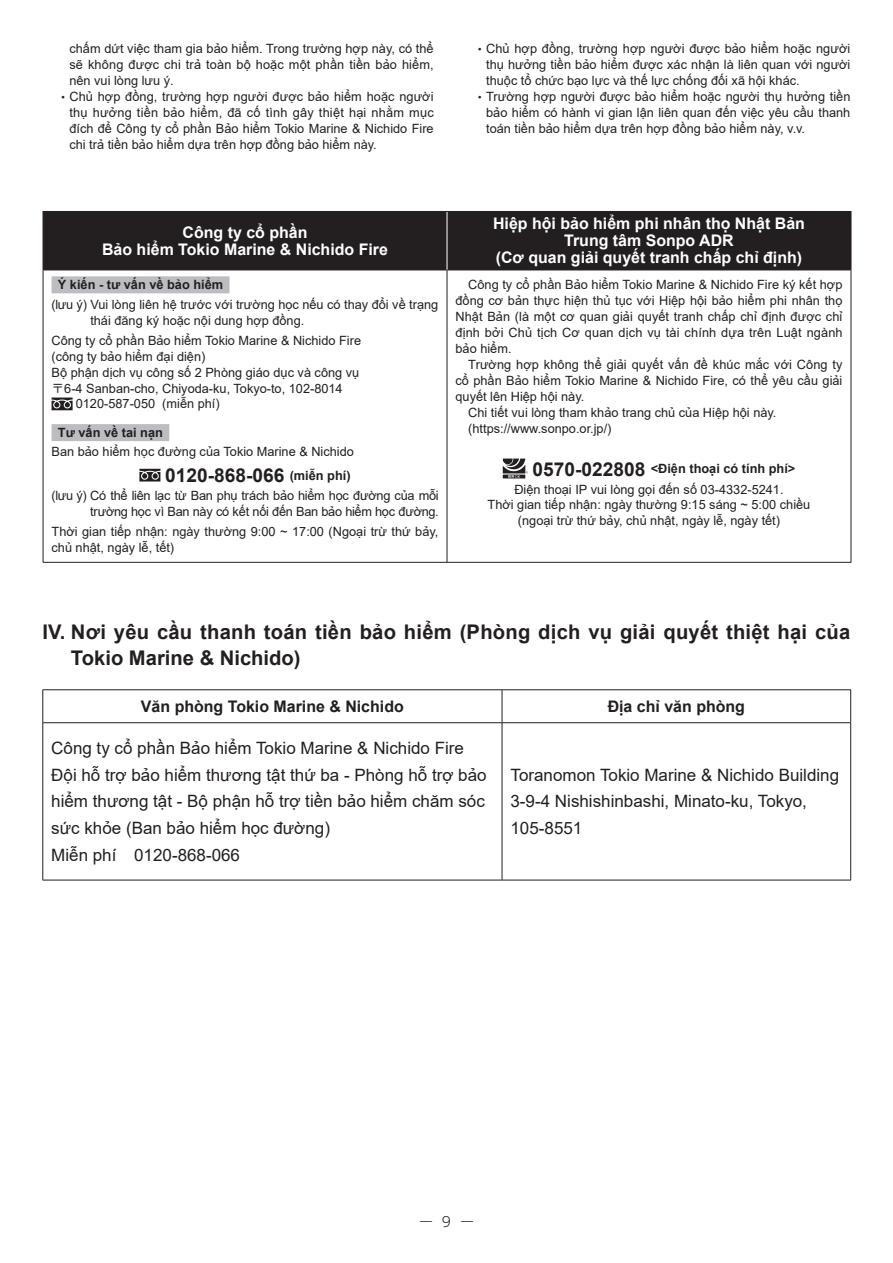
<style>
.page{position:relative;width:893px;height:1263px;background:#fff}
.page>*{position:absolute;margin:0;border:0;box-sizing:border-box;transform-origin:0 0}
.t1{font:700 20.25px/26.5px "Arial";letter-spacing:.01em;color:#231f20}
.t2{font:700 19.2px "Arial";color:#231f20}
.t3{font:16.95px/26.5px "Arial";color:#231f20}
.t4{font:700 15.9px/17px "Arial";color:#fff;text-align:center}
.t5{font:700 15.9px "Arial";color:#231f20}
.t6{font:300 13.8px "UD Shin Go Pr 6 N";color:#231f20;scale:1.3 1}
.t7{font:12.75px/15.9px "Arial";color:#231f20}
.t8{font:12.75px/15.9px "Arial";letter-spacing:-.02em;color:#231f20;text-align:right}
.t9{font:700 12.75px "Arial";color:#231f20}
.s1{font-family:"Koz Go Pr 6 N"}
.s2{font-size:12.75px}
.s3{font-weight:700;font-size:19.2px}
.s4{font-weight:700}
</style>
<div class="page">
<hr style="left:43px;top:880px;width:459px;height:1px;background:#231f20">
<hr style="left:502px;top:880px;width:349px;height:1px;background:#231f20">
<hr style="left:43px;top:689px;width:459px;height:1px;background:#231f20">
<hr style="left:43px;top:690px;width:1px;height:32px;background:#231f20">
<hr style="left:502px;top:689px;width:349px;height:1px;background:#231f20">
<hr style="left:502px;top:690px;width:1px;height:32px;background:#231f20">
<hr style="left:850px;top:690px;width:1px;height:32px;background:#231f20">
<hr style="left:43px;top:722px;width:459px;height:1px;background:#231f20">
<hr style="left:43px;top:723px;width:1px;height:157px;background:#231f20">
<hr style="left:502px;top:722px;width:349px;height:1px;background:#231f20">
<hr style="left:502px;top:723px;width:1px;height:157px;background:#231f20">
<hr style="left:850px;top:723px;width:1px;height:157px;background:#231f20">
<div style="left:44px;top:212px;width:806px;height:58px;background:#231f20"></div>
<hr style="left:43px;top:211px;width:404px;height:1px;background:#231f20">
<hr style="left:43px;top:212px;width:1px;height:58px;background:#231f20">
<hr style="left:447px;top:211px;width:404px;height:1px;background:#231f20">
<hr style="left:850px;top:212px;width:1px;height:58px;background:#231f20">
<hr style="left:43px;top:270px;width:404px;height:1px;background:#231f20">
<hr style="left:43px;top:270px;width:1px;height:292px;background:#231f20">
<hr style="left:447px;top:270px;width:404px;height:1px;background:#231f20">
<hr style="left:447px;top:270px;width:1px;height:292px;background:#231f20">
<hr style="left:851px;top:270px;width:1px;height:292px;background:#231f20">
<hr style="left:43px;top:562px;width:404px;height:1px;background:#231f20">
<hr style="left:447px;top:562px;width:404px;height:1px;background:#231f20">
<hr style="left:447px;top:212px;width:1px;height:58px;background:#fff">
<div style="left:52px;top:276px;width:178px;height:17px;background:#bcbdc0"></div>
<div style="left:52px;top:424px;width:117px;height:17px;background:#bcbdc0"></div>
<svg style="left:52px;top:397px;width:21px;height:13px"></svg>
<svg style="left:139px;top:469px;width:21px;height:12px"></svg>
<svg style="left:503px;top:459px;width:25px;height:19px"></svg>
<p class="t7" style="left:69px;top:41px;width:366px">chấm dứt việc tham gia bảo hiểm. Trong trường hợp này, có thể</p>
<p class="t7" style="left:69px;top:57px;width:366px">sẽ không được chi trả toàn bộ hoặc một phần tiền bảo hiểm,</p>
<p class="t7" style="left:69px;top:73px;width:106px">nên vui lòng lưu ý.</p>
<p class="t7" style="left:57px;top:89px;width:378px"><span class="s1">・</span>Chủ hợp đồng, trường hợp người được bảo hiểm hoặc người</p>
<p class="t7" style="left:69px;top:105px;width:366px">thụ hưởng tiền bảo hiểm, đã cố tình gây thiệt hại nhằm mục</p>
<p class="t7" style="left:69px;top:121px;width:366px">đích để Công ty cổ phần Bảo hiểm Tokio Marine &amp; Nichido Fire</p>
<p class="t7" style="left:69px;top:137px;width:309px">chi trả tiền bảo hiểm dựa trên hợp đồng bảo hiểm này.</p>
<p class="t7" style="left:473px;top:41px;width:378px"><span class="s1">・</span>Chủ hợp đồng, trường hợp người được bảo hiểm hoặc người</p>
<p class="t7" style="left:486px;top:57px;width:366px">thụ hưởng tiền bảo hiểm được xác nhận là liên quan với người</p>
<p class="t7" style="left:486px;top:73px;width:315px">thuộc tổ chức bạo lực và thế lực chống đối xã hội khác.</p>
<p class="t7" style="left:473px;top:89px;width:379px"><span class="s1">・</span>Trường hợp người được bảo hiểm hoặc người thụ hưởng tiền</p>
<p class="t7" style="left:486px;top:105px;width:366px">bảo hiểm có hành vi gian lận liên quan đến việc yêu cầu thanh</p>
<p class="t7" style="left:486px;top:121px;width:320px">toán tiền bảo hiểm dựa trên hợp đồng bảo hiểm này, v.v.</p>
<p class="t4" style="left:102px;top:224px;width:287px">Công ty cổ phần<br>Bảo hiểm Tokio Marine &amp; Nichido Fire</p>
<p class="t4" style="left:493px;top:216px;width:313px">Hiệp hội bảo hiểm phi nhân thọ Nhật Bản<br>Trung tâm Sonpo ADR<br>(Cơ quan giải quyết tranh chấp chỉ định)</p>
<p class="t9" style="left:58px;top:276px;width:167px">Ý kiến - tư vấn về bảo hiểm</p>
<p class="t7" style="left:90px;top:296px;width:349px;text-indent:-39px">(lưu ý) Vui lòng liên hệ trước với trường học nếu có thay đổi về trạng thái đăng ký hoặc nội dung hợp đồng.</p>
<p class="t7" style="left:52px;top:332px;width:311px">Công ty cổ phần Bảo hiểm Tokio Marine &amp; Nichido Fire</p>
<p class="t7" style="left:52px;top:348px;width:155px">(công ty bảo hiểm đại diện)</p>
<p class="t7" style="left:52px;top:364px;width:309px">Bộ phận dịch vụ công số 2 Phòng giáo dục và công vụ</p>
<p class="t7" style="left:52px;top:380px;width:293px"><span class="s1">〒</span>6-4 Sanban-cho, Chiyoda-ku, Tokyo-to, 102-8014</p>
<p class="t7" style="left:76px;top:396px;width:145px">0120-587-050 (miễn phí)</p>
<p class="t9" style="left:58px;top:424px;width:106px">Tư vấn về tai nạn</p>
<p class="t7" style="left:52px;top:444px;width:304px">Ban bảo hiểm học đường của Tokio Marine &amp; Nichido</p>
<h2 class="t2" style="left:165px;top:462px;width:187px">0120-868-066 <span class="s2">(miễn phí)</span></h2>
<p class="t8" style="left:51px;top:487px;width:389px">(lưu ý) Có thể liên lạc từ Ban phụ trách bảo hiểm học đường của mỗi trường học vì Ban này có kết nối đến Ban bảo hiểm học đường.</p>
<p class="t7" style="left:52px;top:523px;width:388px">Thời gian tiếp nhận: ngày thường 9:00 ~ 17:00 (Ngoại trừ thứ bảy, chủ nhật, ngày lễ, tết)</p>
<p class="t7" style="left:455px;top:277px;width:389px;text-align:justify;text-indent:13px">Công ty cổ phần Bảo hiểm Tokio Marine &amp; Nichido Fire ký kết hợp đồng cơ bản thực hiện thủ tục với Hiệp hội bảo hiểm phi nhân thọ Nhật Bản (là một cơ quan giải quyết tranh chấp chỉ định được chỉ định bởi Chủ tịch Cơ quan dịch vụ tài chính dựa trên Luật ngành bảo hiểm.</p>
<p class="t7" style="left:468px;top:357px;width:376px">Trường hợp không thể giải quyết vấn đề khúc mắc với Công ty</p>
<p class="t7" style="left:455px;top:373px;width:388px">cổ phần Bảo hiểm Tokio Marine &amp; Nichido Fire, có thể yêu cầu giải</p>
<p class="t7" style="left:455px;top:388px;width:130px">quyết lên Hiệp hội này.</p>
<p class="t7" style="left:468px;top:404px;width:310px">Chi tiết vui lòng tham khảo trang chủ của Hiệp hội này.</p>
<p class="t7" style="left:468px;top:420px;width:145px">(https://www.sonpo.or.jp/)</p>
<p class="t7" style="left:514px;top:459px;width:282px;line-height:20.2px;text-indent:18px"><span class="s3">0570-022808</span> <span class="s4">&lt;Điện thoại có tính phí&gt;<br></span>Điện thoại IP vui lòng gọi đến số 03-4332-5241.</p>
<p class="t7" style="left:488px;top:497px;width:324px;text-align:center">Thời gian tiếp nhận: ngày thường 9:15 sáng ~ 5:00 chiều (ngoại trừ thứ bảy, chủ nhật, ngày lễ, ngày tết)</p>
<h1 class="t1" style="left:71px;top:619px;width:781px;text-indent:-28px">IV. Nơi yêu cầu thanh toán tiền bảo hiểm (Phòng dịch vụ giải quyết thiệt hại của<br>Tokio Marine &amp; Nichido)</h1>
<p class="t5" style="left:141px;top:695px;width:264px">Văn phòng Tokio Marine &amp; Nichido</p>
<p class="t5" style="left:608px;top:695px;width:139px">Địa chỉ văn phòng</p>
<h3 class="t3" style="left:51px;top:735px;width:437px">Công ty cổ phần Bảo hiểm Tokio Marine &amp; Nichido Fire Đội hỗ trợ bảo hiểm thương tật thứ ba - Phòng hỗ trợ bảo hiểm thương tật - Bộ phận hỗ trợ tiền bảo hiểm chăm sóc sức khỏe (Ban bảo hiểm học đường)<br>Miễn phí 0120-868-066</h3>
<h3 class="t3" style="left:510px;top:761px;width:330px">Toranomon Tokio Marine &amp; Nichido Building<br>3-9-4 Nishishinbashi, Minato-ku, Tokyo,<br>105-8551</h3>
<p class="t6" style="left:417px;top:1211px;width:47px">－9－</p>
</div>
